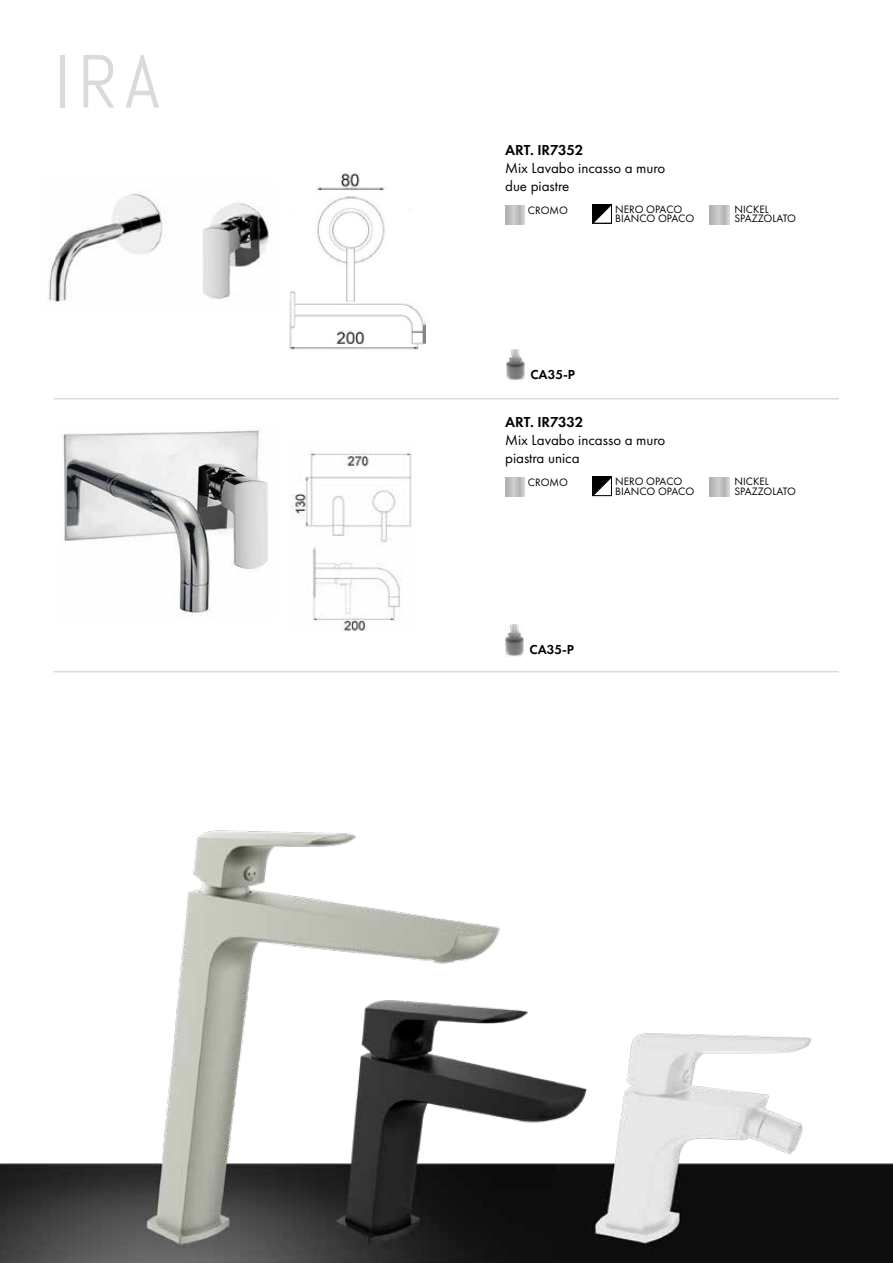
<style>
.page{position:relative;width:893px;height:1263px;background:#fff}
.page>*{position:absolute;margin:0;border:0;box-sizing:border-box;transform-origin:0 0}
.t1{font:75px "Abel";color:#dadada}
.t2{font:15px/18px "Futura PT";color:#000}
.t3{font:600 15px "Futura PT";color:#000}
.t4{font:600 13.5px "Futura PT";color:#000}
.t5{font:11.1px/9.8px "Futura PT";color:#000}
</style>
<div class="page">
<img style="left:62px;top:429px;width:206px;height:187px">
<img style="left:48px;top:190px;width:221px;height:112px">
<img style="left:289px;top:173px;width:136px;height:177px">
<img style="left:506px;top:349px;width:18px;height:32px">
<svg style="left:505px;top:205px;width:19px;height:19px"></svg>
<svg style="left:710px;top:205px;width:19px;height:19px"></svg>
<svg style="left:592px;top:204px;width:20px;height:20px"></svg>
<svg style="left:505px;top:478px;width:19px;height:19px"></svg>
<svg style="left:710px;top:478px;width:19px;height:19px"></svg>
<svg style="left:592px;top:477px;width:20px;height:19px"></svg>
<hr style="left:54px;top:398px;width:785px;height:1px;background:#dadada">
<hr style="left:54px;top:671px;width:785px;height:1px;background:#dadada">
<img style="left:0;top:830px;width:893px;height:433px">
<img style="left:505px;top:625px;width:18px;height:31px">
<img style="left:290px;top:451px;width:122px;height:181px">
<h1 class="t1" style="left:54px;top:34px;width:107px">IRA</h1>
<h2 class="t3" style="left:505px;top:141px;width:80px">ART. IR7352</h2>
<h2 class="t2" style="left:505px;top:159px;width:162px">Mix Lavabo incasso a muro due piastre</h2>
<p class="t5" style="left:528px;top:205px;width:42px">CROMO</p>
<p class="t5" style="left:615px;top:204px;width:80px">NERO OPACO<br>BIANCO OPACO</p>
<p class="t5" style="left:734px;top:204px;width:63px">NICKEL<br>SPAZZOLATO</p>
<p class="t4" style="left:530px;top:366px;width:46px">CA35-P</p>
<h2 class="t3" style="left:505px;top:413px;width:80px">ART. IR7332</h2>
<h2 class="t2" style="left:505px;top:431px;width:162px">Mix Lavabo incasso a muro piastra unica</h2>
<p class="t5" style="left:528px;top:477px;width:42px">CROMO</p>
<p class="t5" style="left:615px;top:476px;width:80px">NERO OPACO<br>BIANCO OPACO</p>
<p class="t5" style="left:734px;top:476px;width:63px">NICKEL<br>SPAZZOLATO</p>
<p class="t4" style="left:530px;top:641px;width:46px">CA35-P</p>
</div>
